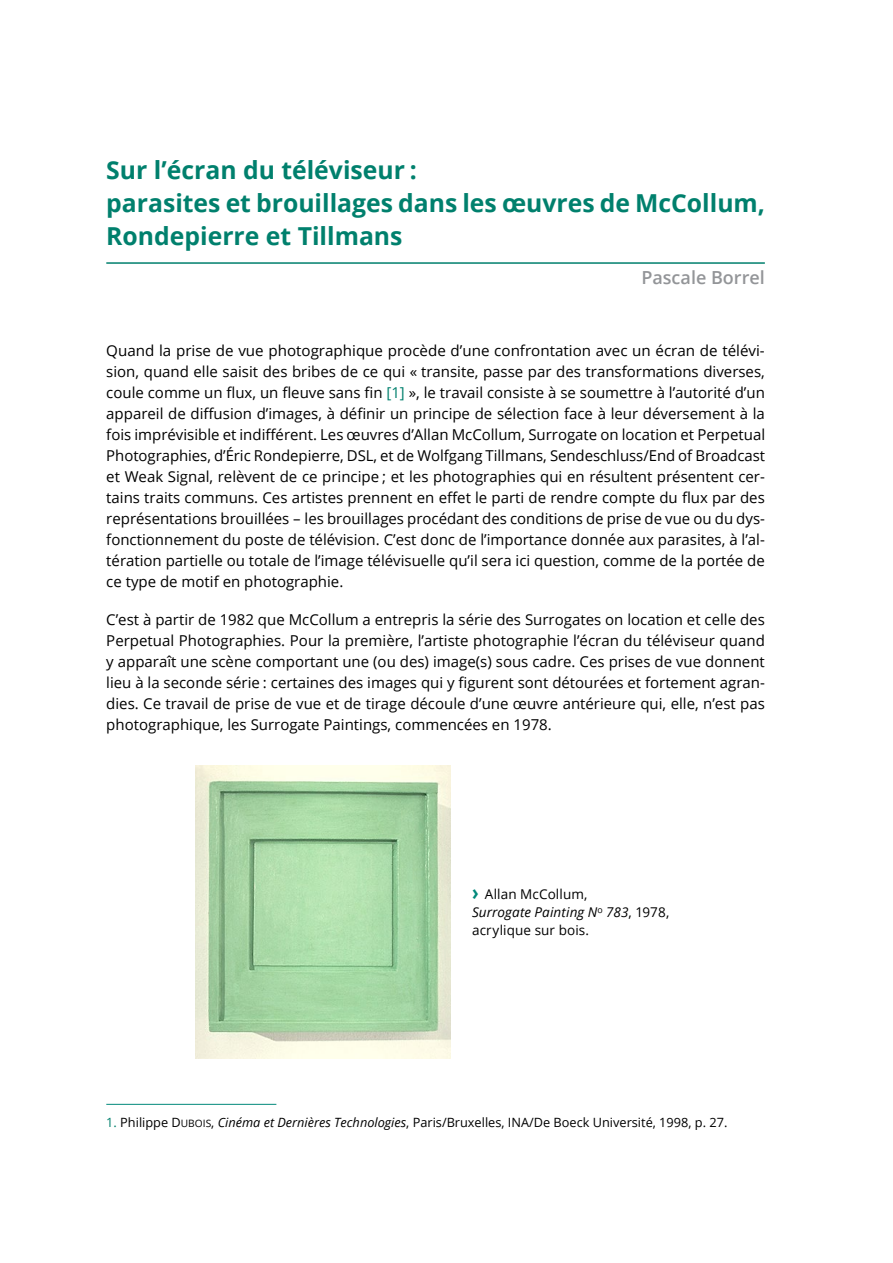
<style>
.page{position:relative;width:893px;height:1263px;background:#fff}
.page>*{position:absolute;margin:0;border:0;box-sizing:border-box;transform-origin:0 0}
.t1{font:700 24.75px/33px "Open Sans";color:#00806d}
.t2{font:600 18px "Open Sans";color:#939598}
.t3{font:15px/21px "Open Sans";color:#000;text-align:justify}
.t4{font:13.5px/18px "Open Sans";letter-spacing:.01em;color:#000}
.t5{font:12.75px "Open Sans";color:#000}
.s1{color:#00806d}
.s2{font-weight:700;font-size:21.6px;color:#00897a}
.s3{font-style:italic}
.s4{font-family:"Open Sans SC800"}
.s5{font-family:"Open Sans SC800";font-size:10.2px}
</style>
<div class="page">
<hr style="left:106px;top:262px;width:659px;height:2px;background:#00806d">
<hr style="left:106px;top:1104px;width:170px;height:1px;background:#00897a">
<img style="left:196px;top:765px;width:255px;height:294px">
<h1 class="t1" style="left:106px;top:153px;width:660px">Sur l’écran du téléviseur :<br>parasites et brouillages dans les œuvres de McCollum,<br>Rondepierre et Tillmans</h1>
<p class="t2" style="left:641px;top:265px;width:125px">Pascale Borrel</p>
<p class="t3" style="left:106px;top:340px;width:660px">Quand la prise de vue photographique procède d’une confrontation avec un écran de télévi&shy;sion, quand elle saisit des bribes de ce qui « transite, passe par des transformations diverses, coule comme un flux, un fleuve sans fin <span class="s1">[1]</span> », le travail consiste à se soumettre à l’autorité d’un appareil de diffusion d’images, à définir un principe de sélection face à leur déversement à la fois imprévisible et indifférent. Les œuvres d’Allan McCollum, Surrogate on location et Perpetual Photographies, d’Éric Rondepierre, DSL, et de Wolfgang Tillmans, Sendeschluss/End of Broadcast et Weak Signal, relèvent de ce principe ; et les photographies qui en résultent présentent cer&shy;tains traits communs. Ces artistes prennent en effet le parti de rendre compte du flux par des représentations brouillées – les brouillages procédant des conditions de prise de vue ou du dys&shy;fonctionnement du poste de télévision. C’est donc de l’importance donnée aux parasites, à l’al&shy;tération partielle ou totale de l’image télévisuelle qu’il sera ici question, comme de la portée de ce type de motif en photographie.</p>
<p class="t3" style="left:106px;top:609px;width:660px">C’est à partir de 1982 que McCollum a entrepris la série des Surrogates on location et celle des Perpetual Photographies. Pour la première, l’artiste photographie l’écran du téléviseur quand y apparaît une scène comportant une (ou des) image(s) sous cadre. Ces prises de vue donnent lieu à la seconde série : certaines des images qui y figurent sont détourées et fortement agran&shy;dies. Ce travail de prise de vue et de tirage découle d’une œuvre antérieure qui, elle, n’est pas photographique, les Surrogate Paintings, commencées en 1978.</p>
<p class="t4" style="left:472px;top:885px;width:199px"><span class="s2">›</span> Allan McCollum,<br><span class="s3">Surrogate Painting N</span><sup>o</sup> <span class="s3">783</span>, 1978, acrylique sur bois.</p>
<p class="t5" style="left:106px;top:1113px;width:623px"><span class="s1">1.</span> Philippe <span class="s4">D</span><span class="s5">UBOIS</span>, <span class="s3">Cinéma et Dernières Technologies</span>, Paris/Bruxelles, INA/De Boeck Université, 1998, p. 27.</p>
</div>
